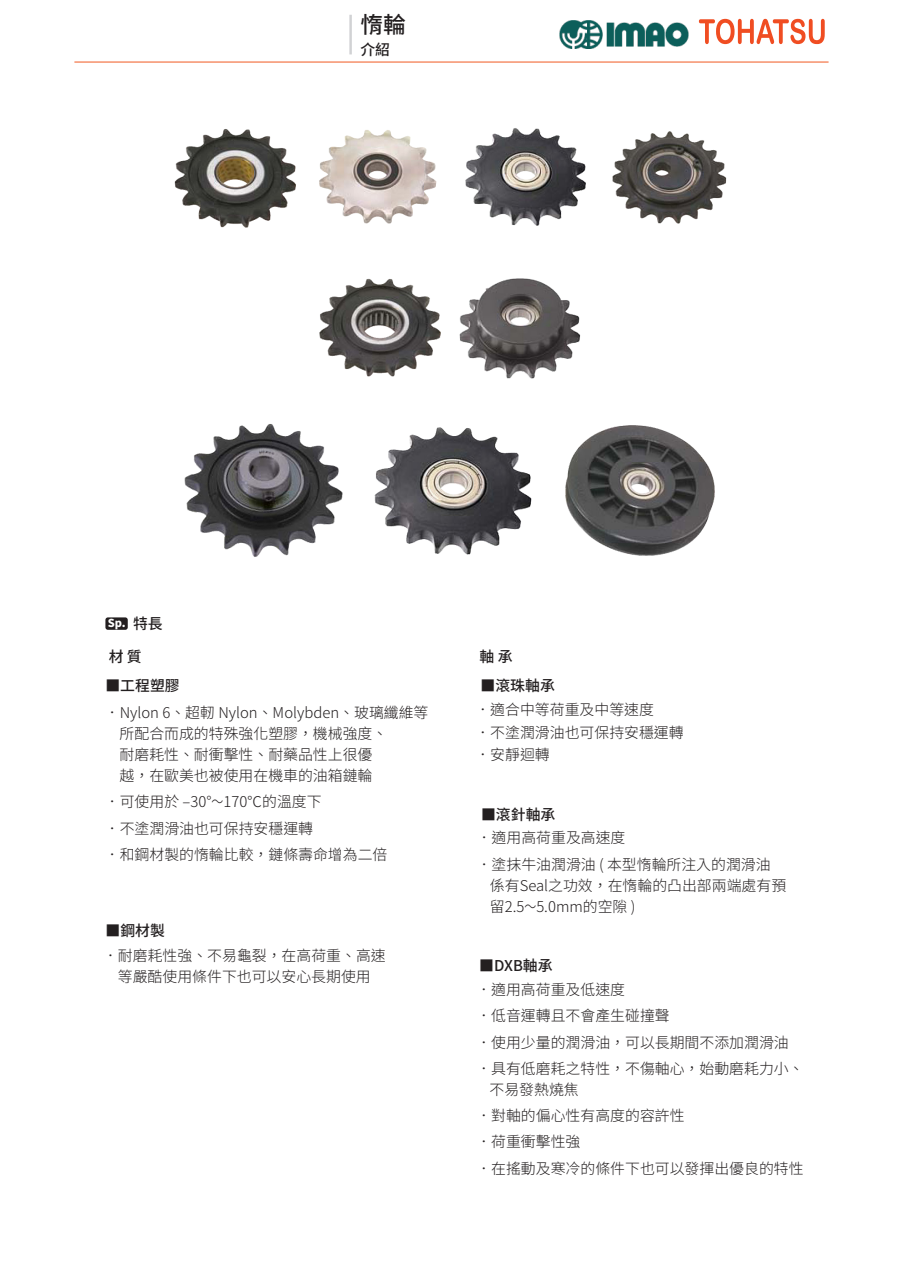
<style>
.page{position:relative;width:903px;height:1275px;background:#fff}
.page>*{position:absolute;margin:0;border:0;box-sizing:border-box;transform-origin:0 0}
.t1{font:500 22.75px "Source Han Sans TC";color:#231f20}
.t2{font:300 14.88px/26.2px "Source Han Sans TC";color:#231f20}
.t3{font:500 14.88px "Source Han Sans TC";color:#231f20}
.t4{font:800 11.03px "Source Han Sans TC";color:#fff}
</style>
<div class="page">
<div style="left:105px;top:617px;width:23px;height:13px;background:#231f20;border-radius:2px"></div>
<img style="left:174px;top:128px;width:553px;height:429px">
<img style="left:560px;top:20px;width:128px;height:28px">
<hr style="left:74px;top:62px;width:754px;height:1px;background:#f15921">
<hr style="left:349px;top:15px;width:3px;height:39px;background:#d1d2d4">
<svg style="left:699px;top:19px;width:126px;height:25px"></svg>
<p class="t1" style="left:360px;top:12px;width:47px">惰輪</p>
<p class="t3" style="left:360px;top:41px;width:31px">介紹</p>
<p class="t4" style="left:108px;top:617px;width:20px">Sp.</p>
<p class="t3" style="left:133px;top:615px;width:31px">特長</p>
<p class="t3" style="left:109px;top:648px;width:35px">材 質</p>
<p class="t3" style="left:480px;top:648px;width:35px">軸 承</p>
<p class="t3" style="left:105px;top:677px;width:76px">■工程塑膠</p>
<p class="t2" style="left:105px;top:700px;width:325px">．Nylon 6、超軔 Nylon、Molybden、玻璃纖維等</p>
<p class="t2" style="left:120px;top:721px;width:269px">所配合而成的特殊強化塑膠，機械強度、</p>
<p class="t2" style="left:120px;top:742px;width:254px">耐磨耗性、耐衝擊性、耐藥品性上很優</p>
<p class="t2" style="left:105px;top:763px;width:284px;text-indent:15px">越，在歐美也被使用在機車的油箱鏈輪．可使用於 –30°～170℃的溫度下<br>．不塗潤滑油也可保持安穩運轉<br>．和鋼材製的惰輪比較，鏈條壽命增為二倍</p>
<p class="t3" style="left:106px;top:922px;width:61px">■鋼材製</p>
<p class="t2" style="left:103px;top:942px;width:284px">．耐磨耗性強、不易龜裂，在高荷重、高速</p>
<p class="t2" style="left:118px;top:963px;width:254px">等嚴酷使用條件下也可以安心長期使用</p>
<p class="t3" style="left:480px;top:677px;width:76px">■滾珠軸承</p>
<p class="t2" style="left:475px;top:698px;width:210px;line-height:22.8px">．適合中等荷重及中等速度<br>．不塗潤滑油也可保持安穩運轉．安靜迴轉</p>
<p class="t3" style="left:481px;top:806px;width:76px">■滾針軸承</p>
<p class="t2" style="left:477px;top:825px;width:295px">．適用高荷重及高速度<br>．塗抹牛油潤滑油 ( 本型惰輪所注入的潤滑油</p>
<p class="t2" style="left:490px;top:872px;width:298px">係有Seal之功效，在惰輪的凸出部兩端處有預</p>
<p class="t2" style="left:490px;top:893px;width:147px">留2.5～5.0mm的空隙 )</p>
<p class="t3" style="left:479px;top:958px;width:75px">■DXB軸承</p>
<p class="t2" style="left:476px;top:977px;width:329px">．適用高荷重及低速度<br>．低音運轉且不會產生碰撞聲<br>．使用少量的潤滑油，可以長期間不添加潤滑油．具有低磨耗之特性，不傷軸心，始動磨耗力小、</p>
<p class="t2" style="left:476px;top:1077px;width:329px;text-indent:13px">不易發熱燒焦<br>．對軸的偏心性有高度的容許性<br>．荷重衝擊性強<br>．在搖動及寒冷的條件下也可以發揮出優良的特性</p>
</div>
